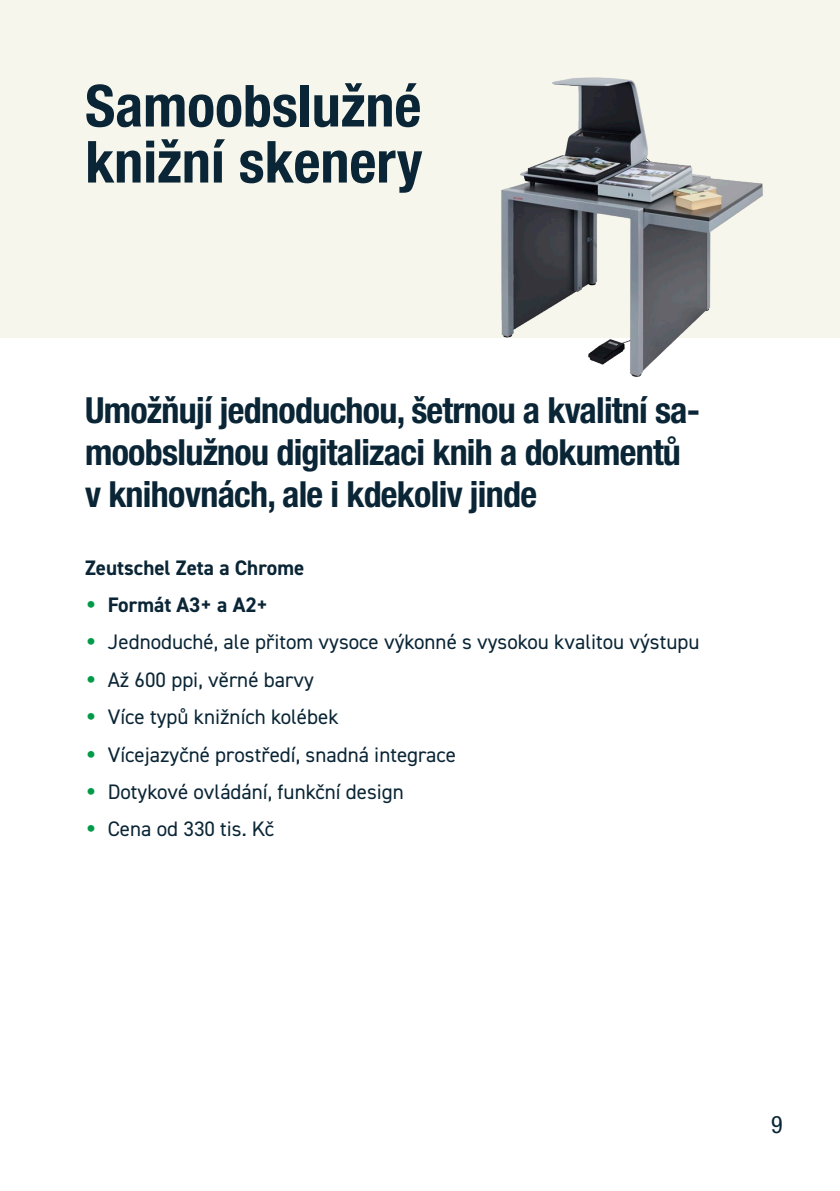
<style>
.page{position:relative;width:840px;height:1191px;background:#fff}
.page>*{position:absolute;margin:0;border:0;box-sizing:border-box;transform-origin:0 0}
.t1{font:700 condensed 58px/56px "Helvetica Neue LT Pro";color:#0a2535}
.t2{font:700 condensed 36px/42px "Helvetica Neue LT Pro";letter-spacing:-.02em;color:#0a2535}
.t3{font:condensed 24px "Helvetica Neue LT Pro";color:#0a2535}
.t4{font:21px "DIN2014";color:#0a2535}
.t5{font:700 21px "DIN2014";color:#0a2535}
.s1{font-weight:400;font-size:40px;color:#009b49}
.s2{font-size:40px;color:#009b49}
</style>
<div class="page">
<div style="left:0;top:0;width:839px;height:338px;background:#f6f6ec"></div>
<img style="left:501px;top:77px;width:262px;height:300px">
<h1 class="t1" style="left:85px;top:77px;width:339px">Samoobslužné knižní skenery</h1>
<h2 class="t2" style="left:85px;top:388px;width:616px">Umožňují jednoduchou, šetrnou a kvalitní sa&shy;moobslužnou digitalizaci knih a dokumentů v knihovnách, ale i kdekoliv jinde</h2>
<p class="t5" style="left:85px;top:553px;width:220px">Zeutschel Zeta a Chrome</p>
<p class="t5" style="left:85px;top:591px;width:184px"><span class="s1">•</span> Formát A3+ a A2+</p>
<p class="t4" style="left:85px;top:629px;width:615px"><span class="s2">•</span> Jednoduché, ale přitom vysoce výkonné s vysokou kvalitou výstupu</p>
<p class="t4" style="left:85px;top:666px;width:230px"><span class="s2">•</span> Až 600 ppi, věrné barvy</p>
<p class="t4" style="left:85px;top:704px;width:255px"><span class="s2">•</span> Více typů knižních kolébek</p>
<p class="t4" style="left:85px;top:741px;width:372px"><span class="s2">•</span> Vícejazyčné prostředí, snadná integrace</p>
<p class="t4" style="left:85px;top:778px;width:320px"><span class="s2">•</span> Dotykové ovládání, funkční design</p>
<p class="t4" style="left:85px;top:816px;width:190px"><span class="s2">•</span> Cena od 330 tis. Kč</p>
<p class="t3" style="left:770px;top:1110px;width:13px">9</p>
</div>
